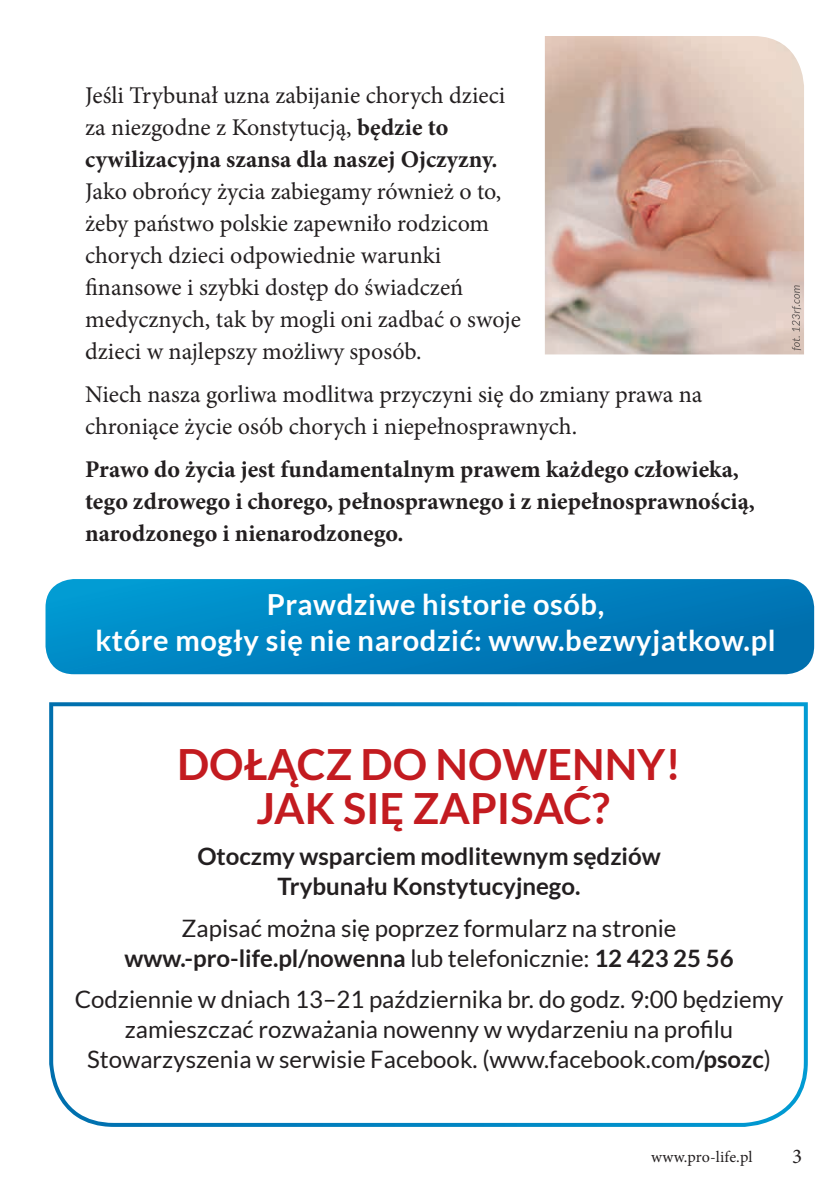
<style>
.page{position:relative;width:840px;height:1191px;background:#fff}
.page>*{position:absolute;margin:0;border:0;box-sizing:border-box;transform-origin:0 0}
.t1{font:700 43px/44px "Lato";color:#c31b20;text-align:center}
.t2{font:700 29px/36px "Lato";letter-spacing:.02em;color:#fff;text-align:center}
.t3{font:24px/32px "Minion Pro";color:#231f20}
.t4{font:24px/30px "Lato";color:#231f20;text-align:center}
.t5{font:700 24px/32px "Minion Pro";color:#231f20}
.t6{font:700 24px/30px "Lato";color:#231f20;text-align:center}
.t7{font:21px "Minion Pro";color:#231f20}
.t8{font:16px "Minion Pro";letter-spacing:.005em;color:#231f20}
.s1{font-weight:700}
</style>
<div class="page">
<svg style="left:49px;top:702px;width:758px;height:425px"></svg>
<svg style="left:45px;top:579px;width:768px;height:95px;background:#0382bf"></svg>
<img style="left:544px;top:36px;width:259px;height:318px">
<img style="left:791px;top:285px;width:9px;height:65px">
<p class="t3" style="left:85px;top:79px;width:421px">Jeśli Trybunał uzna zabijanie chorych dzieci za niezgodne z Konstytucją, <span class="s1">będzie to cywilizacyjna szansa dla naszej Ojczyzny.</span></p>
<p class="t3" style="left:85px;top:175px;width:437px">Jako obrońcy życia zabiegamy również o to, żeby państwo polskie zapewniło rodzicom chorych dzieci odpowiednie warunki finansowe i szybki dostęp do świadczeń medycznych, tak by mogli oni zadbać o swoje dzieci w najlepszy możliwy sposób.</p>
<p class="t3" style="left:85px;top:378px;width:618px">Niech nasza gorliwa modlitwa przyczyni się do zmiany prawa na chroniące życie osób chorych i niepełnosprawnych.</p>
<p class="t5" style="left:85px;top:453px;width:671px">Prawo do życia jest fundamentalnym prawem każdego człowieka, tego zdrowego i chorego, pełnosprawnego i z niepełnosprawnością, narodzonego i nienarodzonego.</p>
<p class="t2" style="left:95px;top:586px;width:681px">Prawdziwe historie osób,<br>które mogły się nie narodzić: www.bezwyjatkow.pl</p>
<h1 class="t1" style="left:177px;top:742px;width:505px">DOŁĄCZ DO NOWENNY!<br>JAK SIĘ ZAPISAĆ?</h1>
<p class="t6" style="left:197px;top:841px;width:464px">Otoczmy wsparciem modlitewnym sędziów<br>Trybunału Konstytucyjnego.</p>
<p class="t4" style="left:124px;top:913px;width:610px">Zapisać można się poprzez formularz na stronie <span class="s1">www.-pro-life.pl/nowenna</span> lub telefonicznie: <span class="s1">12 423 25 56</span></p>
<p class="t4" style="left:75px;top:984px;width:709px">Codziennie w dniach 13–21 października br. do godz. 9:00 będziemy zamieszczać rozważania nowenny w wydarzeniu na profilu<br>Stowarzyszenia w serwisie Facebook. (www.facebook.com<span class="s1">/psozc</span>)</p>
<p class="t8" style="left:650px;top:1146px;width:103px">www.pro-life.pl</p>
<p class="t7" style="left:791px;top:1141px;width:12px">3</p>
</div>
